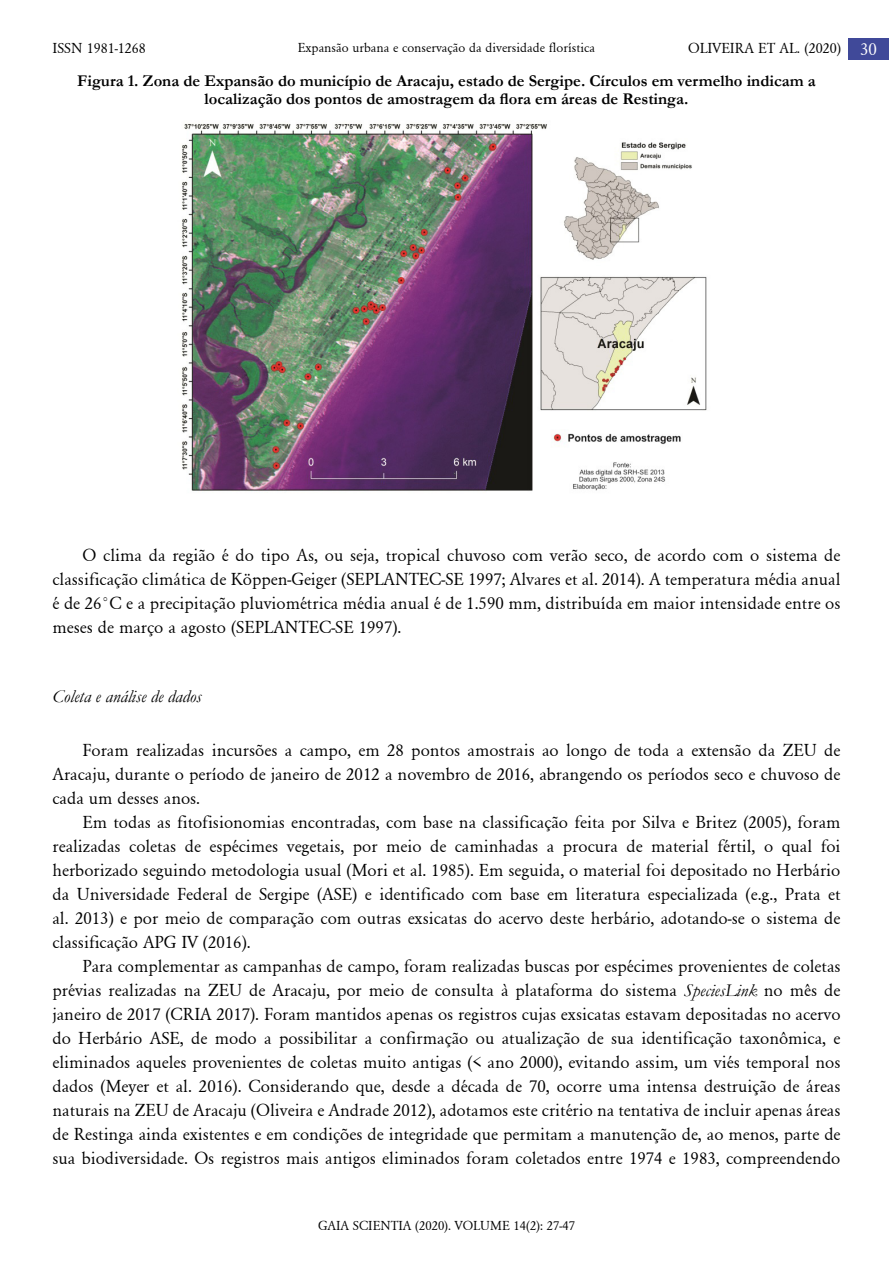
<style>
.page{position:relative;width:893px;height:1263px;background:#fff}
.page>*{position:absolute;margin:0;border:0;box-sizing:border-box;transform-origin:0 0}
.t1{font:18px/24px "Garamond";color:#000;text-align:justify}
.t2{font:italic 18px "Garamond";color:#000}
.t3{font:700 16.5px/18px "Garamond";color:#000;text-align:center}
.t4{font:15px "Garamond";color:#000}
.t5{font:13.5px "Garamond";color:#000}
.s1{font-size:18px;color:#fff}
.s2{font-style:italic}
</style>
<div class="page">
<div style="left:848px;top:39px;width:41px;height:21px;background:#404999"></div>
<img style="left:182px;top:123px;width:525px;height:368px">
<p class="t4" style="left:52px;top:39px;width:95px">ISSN 1981-1268</p>
<p class="t4" style="left:688px;top:39px;width:190px">OLIVEIRA ET AL. (2020) <span class="s1">30</span></p>
<p class="t5" style="left:298px;top:39px;width:299px">Expansão urbana e conservação da diversidade florística</p>
<p class="t3" style="left:77px;top:72px;width:740px">Figura 1. Zona de Expansão do município de Aracaju, estado de Sergipe. Círculos em vermelho indicam a localização dos pontos de amostragem da flora em áreas de Restinga.</p>
<p class="t1" style="left:52px;top:542px;width:789px;text-indent:30px">O clima da região é do tipo As, ou seja, tropical chuvoso com verão seco, de acordo com o sistema de classificação climática de Köppen-Geiger (SEPLANTEC-SE 1997; Alvares et al. 2014). A temperatura média anual é de 26°C e a precipitação pluviométrica média anual é de 1.590 mm, distribuída em maior intensidade entre os meses de março a agosto (SEPLANTEC-SE 1997).</p>
<p class="t2" style="left:52px;top:684px;width:150px">Coleta e análise de dados</p>
<p class="t1" style="left:52px;top:737px;width:789px;text-indent:30px">Foram realizadas incursões a campo, em 28 pontos amostrais ao longo de toda a extensão da ZEU de Aracaju, durante o período de janeiro de 2012 a novembro de 2016, abrangendo os períodos seco e chuvoso de cada um desses anos.</p>
<p class="t1" style="left:52px;top:809px;width:790px;text-indent:30px">Em todas as fitofisionomias encontradas, com base na classificação feita por Silva e Britez (2005), foram realizadas coletas de espécimes vegetais, por meio de caminhadas a procura de material fértil, o qual foi herborizado seguindo metodologia usual (Mori et al. 1985). Em seguida, o material foi depositado no Herbário da Universidade Federal de Sergipe (ASE) e identificado com base em literatura especializada (e.g., Prata et al. 2013) e por meio de comparação com outras exsicatas do acervo deste herbário, adotando-se o sistema de classificação APG IV (2016).</p>
<p class="t1" style="left:52px;top:953px;width:790px;text-indent:30px">Para complementar as campanhas de campo, foram realizadas buscas por espécimes provenientes de coletas prévias realizadas na ZEU de Aracaju, por meio de consulta à plataforma do sistema <span class="s2">SpeciesLink</span> no mês de janeiro de 2017 (CRIA 2017). Foram mantidos apenas os registros cujas exsicatas estavam depositadas no acervo do Herbário ASE, de modo a possibilitar a confirmação ou atualização de sua identificação taxonômica, e eliminados aqueles provenientes de coletas muito antigas (&lt; ano 2000), evitando assim, um viés temporal nos dados (Meyer et al. 2016). Considerando que, desde a década de 70, ocorre uma intensa destruição de áreas naturais na ZEU de Aracaju (Oliveira e Andrade 2012), adotamos este critério na tentativa de incluir apenas áreas de Restinga ainda existentes e em condições de integridade que permitam a manutenção de, ao menos, parte de sua biodiversidade. Os registros mais antigos eliminados foram coletados entre 1974 e 1983, compreendendo</p>
<p class="t5" style="left:318px;top:1218px;width:258px">GAIA SCIENTIA (2020). VOLUME 14(2): 27-47</p>
</div>
